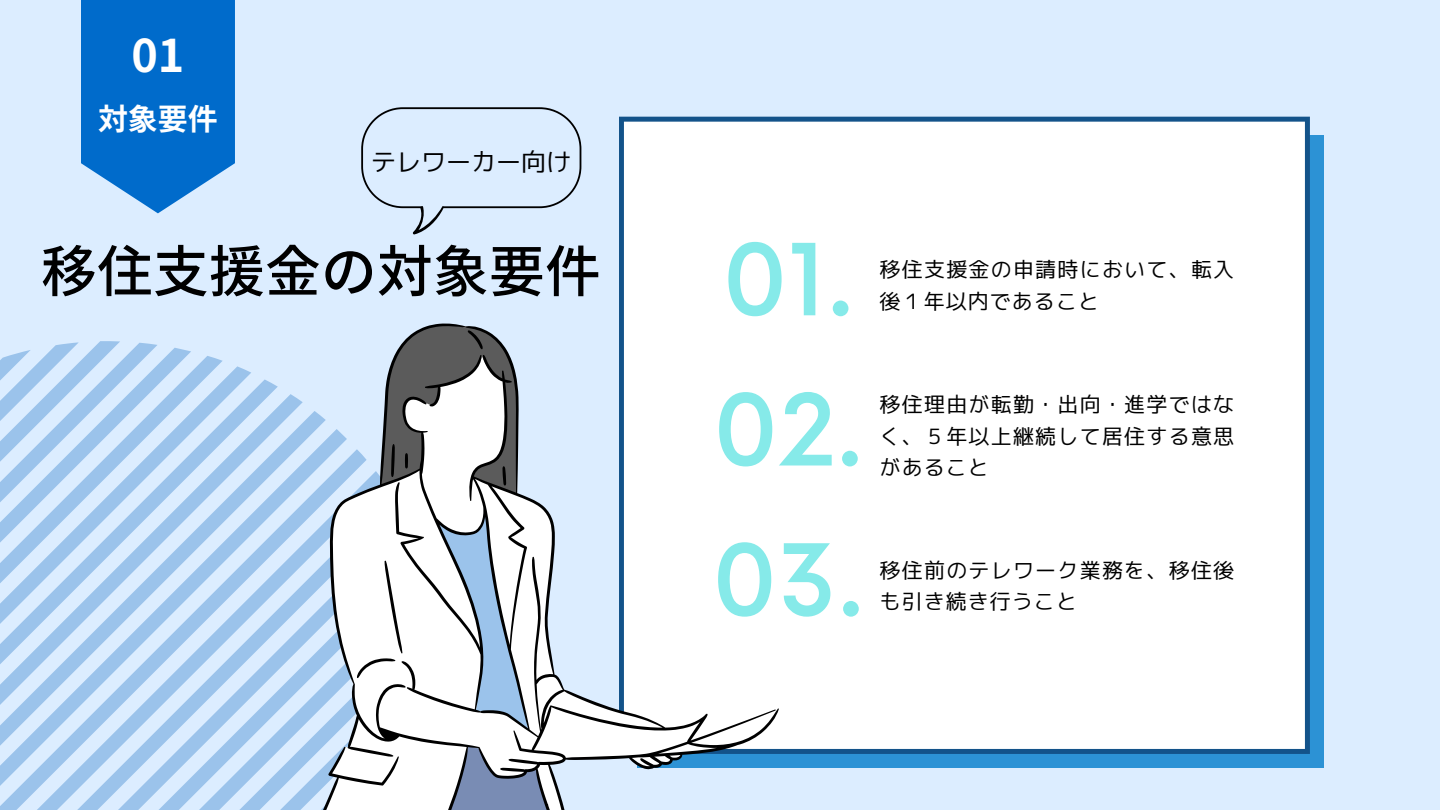
<style>
.page{position:relative;width:1440px;height:810px;background:#dcedff}
.page>*{position:absolute;margin:0;border:0;box-sizing:border-box;transform-origin:0 0}
.t1{font:500 96.6px "Now";color:#86eae9}
.t2{font:500 56px "Noto Sans JP";color:#000}
.t3{font:700 45px "Noto Sans JP";color:#fff}
.t4{font:700 30px "Noto Sans JP";color:#fff}
.t5{font:25px "mplus 1 p regular";color:#000}
.t6{font:21px/31.5px "mplus 1 p regular";letter-spacing:.06em;color:#000}
</style>
<div class="page">
<svg style="left:0;top:341px;width:301px;height:469px"></svg>
<div style="left:638px;top:136px;width:686px;height:632px;background:#2c92d5"></div>
<div style="left:619px;top:117px;width:691px;height:637px;background:#fff"></div>
<svg style="left:301px;top:323px;width:478px;height:487px;fill:#fff"></svg>
<svg style="left:81px;top:0;width:154px;height:213px;background:#197ad1"></svg>
<svg style="left:361px;top:107px;width:220px;height:128px"></svg>
<p class="t3" style="left:131px;top:20px;width:55px">01</p>
<p class="t4" style="left:98px;top:96px;width:121px">対象要件</p>
<p class="t5" style="left:371px;top:144px;width:201px">テレワーカー向け</p>
<p class="t2" style="left:41px;top:227px;width:561px">移住支援金の対象要件</p>
<p class="t1" style="left:722px;top:228px;width:134px">01.</p>
<p class="t6" style="left:880px;top:254px;width:356px">移住支援金の申請時において、転入後１年以内であること</p>
<p class="t1" style="left:712px;top:379px;width:153px">02.</p>
<p class="t6" style="left:880px;top:389px;width:356px;text-align:justify">移住理由が転勤・出向・進学ではなく、５年以上継続して居住する意思があること</p>
<p class="t1" style="left:711px;top:529px;width:155px">03.</p>
<p class="t6" style="left:880px;top:554px;width:356px">移住前のテレワーク業務を、移住後も引き続き行うこと</p>
</div>
